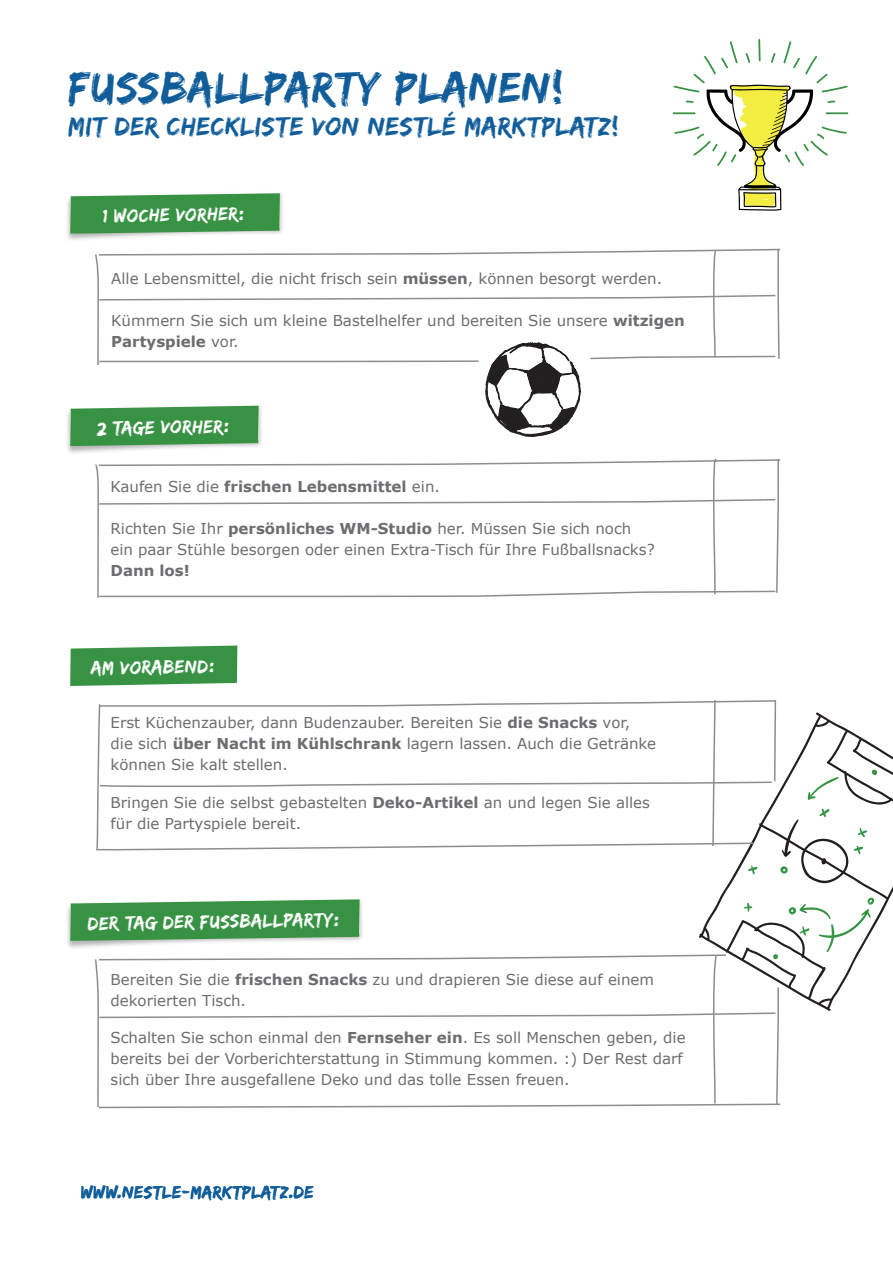
<style>
.page{position:relative;width:893px;height:1263px;background:#fff}
.page>*{position:absolute;margin:0;border:0;box-sizing:border-box;transform-origin:0 0}
.t1{font:45px "Edo Pro";letter-spacing:.025em;color:#105d9a}
.t2{font:27px "Edo Pro";letter-spacing:.025em;color:#105d9a}
.t3{font:19.2px "Edo Pro";color:#fff}
.t4{font:18px "Edo Pro";letter-spacing:.025em;color:#0f5d9b}
.t5{font:15px/21px "Verdana";color:#6c6d70}
.t6{font:700 15px "Verdana";color:#6c6d70}
.s1{font-weight:700}
.s2{font-weight:400}
</style>
<div class="page">
<hr style="left:758px;top:39px;width:3px;height:23px;background:#379243">
<svg style="left:673px;top:41px;width:176px;height:170px"></svg>
<svg style="left:699px;top:712px;width:194px;height:299px"></svg>
<svg style="left:872px;top:769px;width:5px;height:6px"></svg>
<svg style="left:819px;top:808px;width:11px;height:9px"></svg>
<svg style="left:748px;top:865px;width:10px;height:10px"></svg>
<svg style="left:853px;top:845px;width:10px;height:9px"></svg>
<svg style="left:857px;top:827px;width:10px;height:10px"></svg>
<svg style="left:807px;top:777px;width:32px;height:23px"></svg>
<svg style="left:744px;top:902px;width:8px;height:10px"></svg>
<svg style="left:780px;top:866px;width:8px;height:8px"></svg>
<svg style="left:788px;top:897px;width:86px;height:55px"></svg>
<div style="left:65px;top:190px;width:219px;height:53px;background:#231f20;opacity:.33"></div>
<svg style="left:70px;top:190px;width:210px;height:44px;background:#54a15e"></svg>
<div style="left:65px;top:402px;width:198px;height:53px;background:#231f20;opacity:.33"></div>
<div style="left:65px;top:896px;width:299px;height:54px;background:#231f20;opacity:.33"></div>
<svg style="left:70px;top:896px;width:290px;height:45px;background:#57a261"></svg>
<svg style="left:773px;top:700px;width:4px;height:83px"></svg>
<svg style="left:94px;top:953px;width:688px;height:156px"></svg>
<svg style="left:96px;top:700px;width:677px;height:150px"></svg>
<svg style="left:70px;top:645px;width:167px;height:41px;background:#489b53"></svg>
<svg style="left:70px;top:248px;width:711px;height:350px"></svg>
<h1 class="t1" style="left:68px;top:62px;width:497px">FUSSBALLPARTY PLANEN!</h1>
<h2 class="t2" style="left:68px;top:110px;width:552px">MIT DER CHECKLISTE VON NESTLÉ MARKTPLATZ!</h2>
<p class="t3" style="left:157px;top:193px;width:122px;rotate:-1deg">1. AFTER EIGHT</p>
<p class="t3" style="left:103px;top:205px;width:143px;rotate:-1deg">1 WOCHE VORHER:</p>
<p class="t5" style="left:111px;top:268px;width:552px">Alle Lebensmittel, die nicht frisch sein <span class="s1">müssen</span>, können besorgt werden.</p>
<p class="t5" style="left:111px;top:310px;width:575px">Kümmern Sie sich um kleine Bastelhelfer und bereiten Sie unsere <span class="s1">witzigen<br>Partyspiele</span> vor.</p>
<p class="t3" style="left:182px;top:404px;width:68px;rotate:-1deg">1. AFTER</p>
<p class="t3" style="left:97px;top:417px;width:134px;rotate:-1deg">2 TAGE VORHER:</p>
<p class="t6" style="left:111px;top:477px;width:331px"><span class="s2">Kaufen Sie die</span> frischen Lebensmittel <span class="s2">ein.</span></p>
<p class="t5" style="left:111px;top:518px;width:546px">Richten Sie Ihr <span class="s1">persönliches WM-Studio</span> her. Müssen Sie sich noch ein paar Stühle besorgen oder einen Extra-Tisch für Ihre Fußballsnacks?</p>
<p class="t6" style="left:111px;top:561px;width:81px">Dann los!</p>
<p class="t3" style="left:91px;top:657px;width:126px;rotate:-1deg">AM VORABEND:</p>
<p class="t5" style="left:111px;top:712px;width:547px">Erst Küchenzauber, dann Budenzauber. Bereiten Sie <span class="s1">die Snacks</span> vor, die sich <span class="s1">über Nacht im Kühlschrank</span> lagern lassen. Auch die Getränke können Sie kalt stellen.</p>
<p class="t5" style="left:111px;top:792px;width:541px">Bringen Sie die selbst gebastelten <span class="s1">Deko-Artikel</span> an und legen Sie alles für die Partyspiele bereit.</p>
<p class="t3" style="left:119px;top:910px;width:193px;rotate:-1deg">1. AFTER EIGHT PARFAIT</p>
<p class="t3" style="left:88px;top:912px;width:254px;rotate:-1deg">DER TAG DER FUSSBALLPARTY:</p>
<p class="t5" style="left:111px;top:969px;width:545px">Bereiten Sie die <span class="s1">frischen Snacks</span> zu und drapieren Sie diese auf einem dekorierten Tisch.</p>
<p class="t5" style="left:111px;top:1027px;width:577px">Schalten Sie schon einmal den <span class="s1">Fernseher ein</span>. Es soll Menschen geben, die bereits bei der Vorberichterstattung in Stimmung kommen. :) Der Rest darf sich über Ihre ausgefallene Deko und das tolle Essen freuen.</p>
<p class="t4" style="left:81px;top:1181px;width:234px">WWW.NESTLE-MARKTPLATZ.DE</p>
</div>
